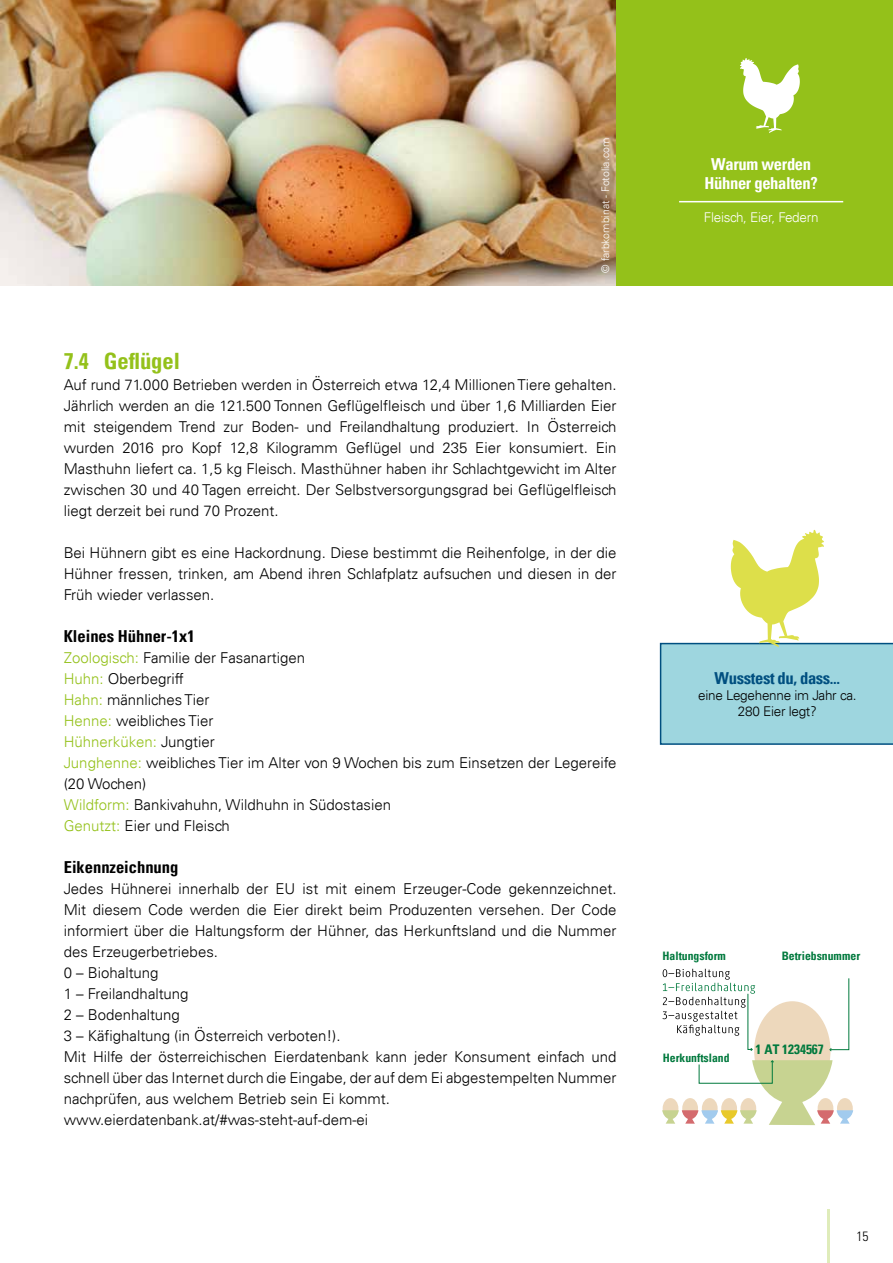
<style>
.page{position:relative;width:893px;height:1263px;background:#fff}
.page>*{position:absolute;margin:0;border:0;box-sizing:border-box;transform-origin:0 0}
.t1{font:700 condensed 22.5px "Univers";color:#94c11a}
.t2{font:700 condensed 16.5px "Univers";color:#000}
.t3{font:700 condensed 16.5px/19.8px "Univers";letter-spacing:-.02em;color:#fff;text-align:center}
.t4{font:700 condensed 16.5px "Univers";letter-spacing:-.02em;color:#004f80}
.t5{font:300 15px/21px "Univers";color:#000;text-align:justify}
.t6{font:300 13.5px/16.2px "Univers";letter-spacing:-.02em;color:#000;text-align:center}
.t7{font:300 13.5px "Univers";letter-spacing:-.02em;color:#fff}
.t8{font:300 condensed 13.5px "Univers LT";color:#000}
.t9{font:700 condensed 13.35px "Univers";color:#00793d}
.t10{font:700 condensed 11.7px "Univers";color:#00793d}
.t11{font:300 10.5px "Univers";color:#fff}
.s1{color:#94c11a}
</style>
<div class="page">
<hr style="left:827px;top:1209px;width:3px;height:54px;background:#94c11a">
<img style="left:0;top:0;width:617px;height:285px">
<div style="left:754px;top:1001px;width:76px;height:100px;background:#edd8bc;border-radius:50%"></div>
<svg style="left:829px;top:978px;width:21px;height:73px"></svg>
<svg style="left:662px;top:969px;width:93px;height:82px"></svg>
<svg style="left:662px;top:1060px;width:191px;height:65px"></svg>
<div style="left:617px;top:0;width:276px;height:285px;background:#94c11a"></div>
<hr style="left:679px;top:201px;width:164px;height:1px;background:#fff">
<svg style="left:660px;top:530px;width:233px;height:215px"></svg>
<svg style="left:740px;top:58px;width:60px;height:75px"></svg>
<p class="t11" style="left:599px;top:273px;width:136px;rotate:-90deg">© farbkombinat - Fotolia.com</p>
<h1 class="t1" style="left:64px;top:347px;width:118px">7.4 Geflügel</h1>
<p class="t5" style="left:64px;top:374px;width:554px">Auf rund 71.000 Betrieben werden in Österreich etwa 12,4 Millionen Tiere gehalten.<br>Jährlich werden an die 121.500 Tonnen Geflügelfleisch und über 1,6 Milliarden Eier mit steigendem Trend zur Boden- und Freilandhaltung produziert. In Österreich wurden 2016 pro Kopf 12,8 Kilogramm Geflügel und 235 Eier konsumiert. Ein Masthuhn liefert ca. 1,5 kg Fleisch. Masthühner haben ihr Schlachtgewicht im Alter zwischen 30 und 40 Tagen erreicht. Der Selbstversorgungsgrad bei Geflügelfleisch liegt derzeit bei rund 70 Prozent.</p>
<p class="t5" style="left:64px;top:542px;width:554px">Bei Hühnern gibt es eine Hackordnung. Diese bestimmt die Reihenfolge, in der die Hühner fressen, trinken, am Abend ihren Schlafplatz aufsuchen und diesen in der Früh wieder verlassen.</p>
<p class="t2" style="left:64px;top:626px;width:133px">Kleines Hühner-1x1</p>
<p class="t5" style="left:64px;top:647px;width:554px;text-align:left"><span class="s1">Zoologisch:</span> Familie der Fasanartigen<br><span class="s1">Huhn:</span> Oberbegriff<br><span class="s1">Hahn:</span> männliches Tier<br><span class="s1">Henne:</span> weibliches Tier<br><span class="s1">Hühnerküken:</span> Jungtier<br><span class="s1">Junghenne:</span> weibliches Tier im Alter von 9 Wochen bis zum Einsetzen der Legereife (20 Wochen)<br><span class="s1">Wildform:</span> Bankivahuhn, Wildhuhn in Südostasien<br><span class="s1">Genutzt:</span> Eier und Fleisch</p>
<p class="t2" style="left:64px;top:857px;width:116px">Eikennzeichnung</p>
<p class="t5" style="left:64px;top:878px;width:554px;text-align:left">Jedes Hühnerei innerhalb der EU ist mit einem Erzeuger-Code gekennzeichnet.<br>Mit diesem Code werden die Eier direkt beim Produzenten versehen. Der Code informiert über die Haltungsform der Hühner, das Herkunftsland und die Nummer des Erzeugerbetriebes.<br>0 – Biohaltung<br>1 – Freilandhaltung<br>2 – Bodenhaltung<br>3 – Käfighaltung (in Österreich verboten!).<br>Mit Hilfe der österreichischen Eierdatenbank kann jeder Konsument einfach und schnell über das Internet durch die Eingabe, der auf dem Ei abgestempelten Nummer nachprüfen, aus welchem Betrieb sein Ei kommt. www.eierdatenbank.at/#was-steht-auf-dem-ei</p>
<p class="t3" style="left:704px;top:154px;width:115px">Warum werden<br>Hühner gehalten?</p>
<p class="t7" style="left:704px;top:209px;width:116px">Fleisch, Eier, Federn</p>
<p class="t4" style="left:715px;top:667px;width:127px">Wusstest du, dass...</p>
<p class="t6" style="left:698px;top:687px;width:160px">eine Legehenne im Jahr ca.<br>280 Eier legt?</p>
<p class="t10" style="left:662px;top:949px;width:65px">Haltungsform</p>
<p class="t10" style="left:782px;top:948px;width:80px">Betriebsnummer</p>
<p class="t10" style="left:663px;top:1050px;width:68px">Herkunftsland</p>
<p class="t9" style="left:756px;top:1041px;width:70px">1 AT 1234567</p>
<p class="t8" style="left:856px;top:1228px;width:13px">15</p>
</div>
